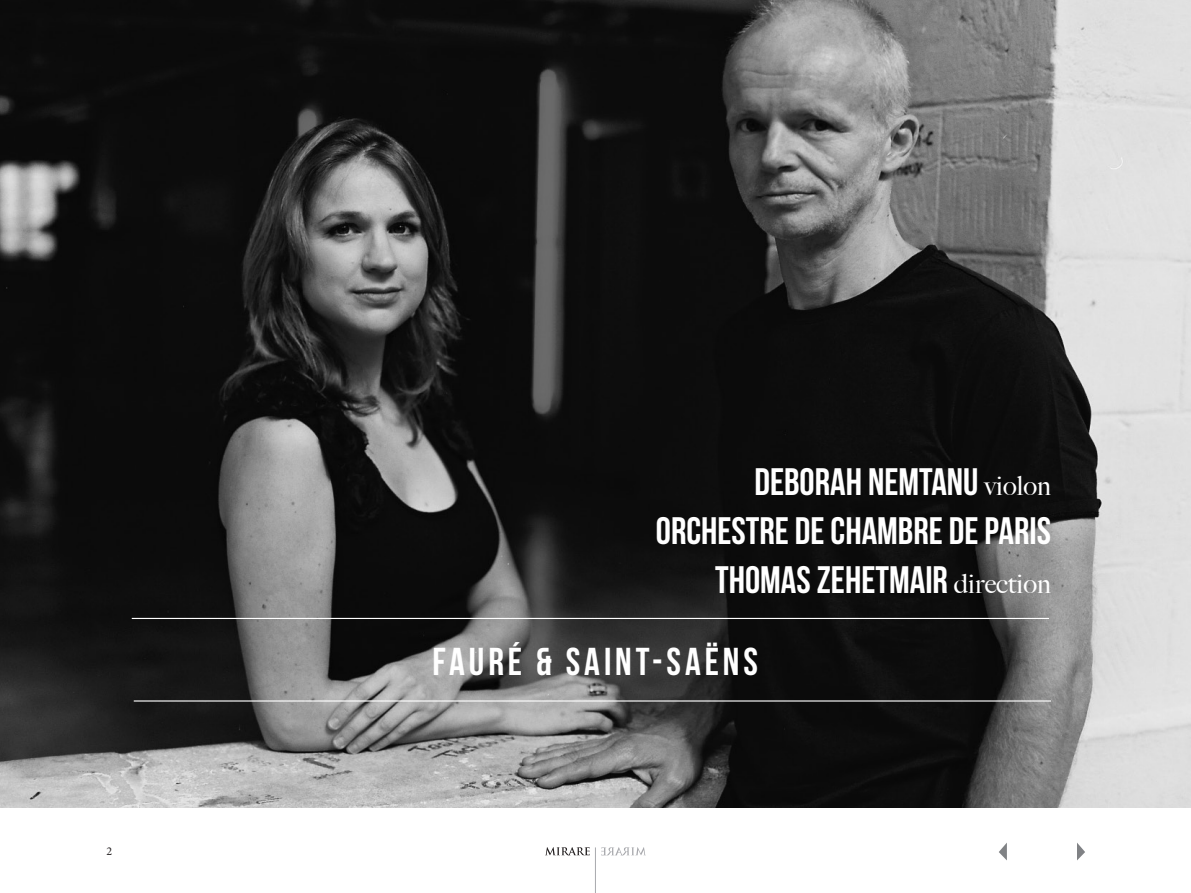
<style>
.page{position:relative;width:1191px;height:893px;background:#fff}
.page>*{position:absolute;margin:0;border:0;box-sizing:border-box;transform-origin:0 0}
.t1{font:38.85px "Bebas Neue";letter-spacing:.1em;color:#fff}
.t2{font:38.25px/49.1px "Bebas Neue";color:#fff;text-align:right}
.t3{font:12px "Minion Pro";color:#231f20}
.s1{font-family:"Big Caslon";font-weight:500;font-size:26.85px}
</style>
<div class="page">
<svg style="left:999px;top:843px;width:8px;height:17px"></svg>
<svg style="left:1077px;top:843px;width:8px;height:17px"></svg>
<svg style="left:545px;top:847px;width:45px;height:8px"></svg>
<svg style="left:601px;top:847px;width:45px;height:8px"></svg>
<hr style="left:595px;top:847px;width:1px;height:46px;background:#a8a9ad">
<img style="left:0;top:0;width:1191px;height:808px">
<hr style="left:134px;top:700px;width:917px;height:2px;background:#fff">
<hr style="left:132px;top:618px;width:917px;height:1px;background:#fff">
<p class="t3" style="left:106px;top:843px;width:7px">2</p>
<p class="t2" style="left:656px;top:457px;width:396px">DEBORAH NEMTANU <span class="s1">violon<br></span>ORCHESTRE DE CHAMBRE DE PARIS<br>THOMAS ZEHETMAIR <span class="s1">direction</span></p>
<p class="t1" style="left:432px;top:640px;width:325px">FAURÉ &amp; SAINT-SAËNS</p>
</div>
